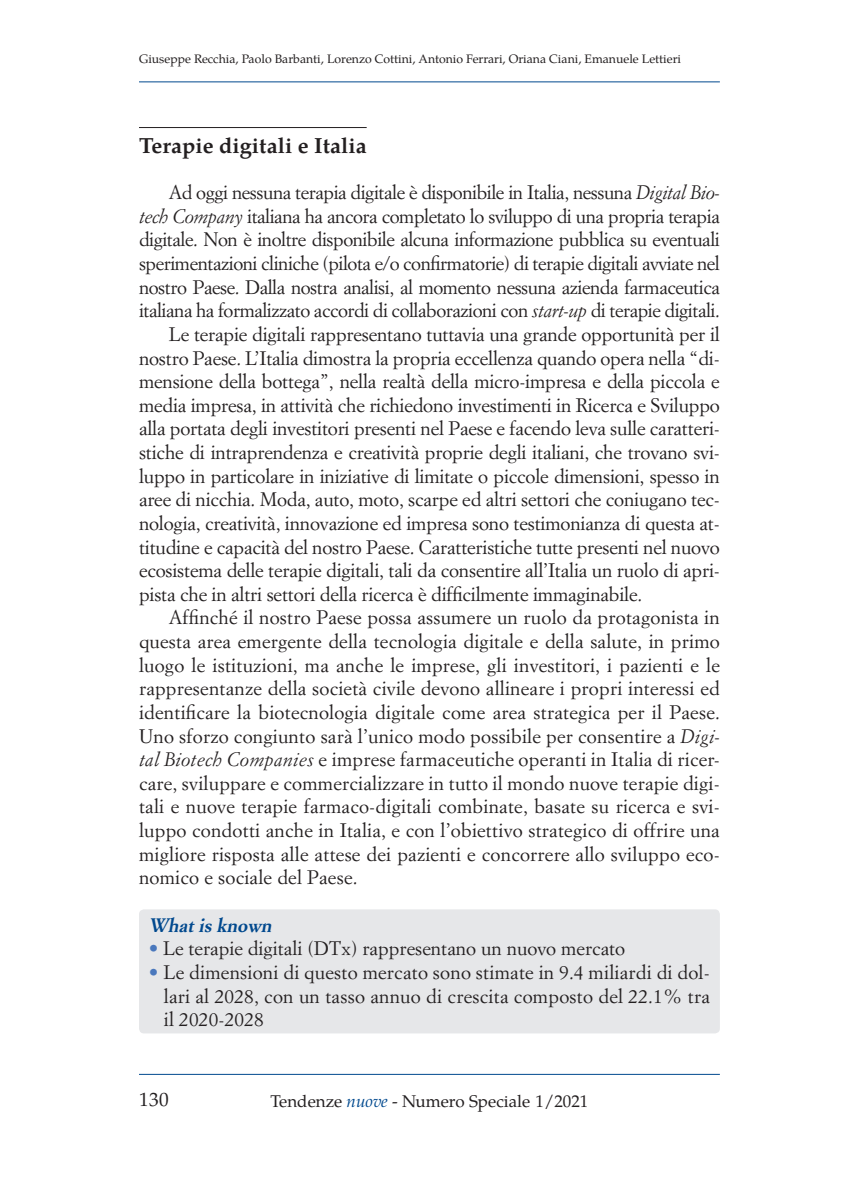
<style>
.page{position:relative;width:844px;height:1191px;background:#fff}
.page>*{position:absolute;margin:0;border:0;box-sizing:border-box;transform-origin:0 0}
.t1{font:700 21.88px "Te X Gyre Pagella";color:#231f20}
.t2{font:19.25px/23.6px "Simoncini Garamond Std";letter-spacing:-.01em;color:#231f20;text-align:justify}
.t3{font:19.25px "Simoncini Garamond Std";letter-spacing:.01em;color:#231f20}
.t4{font:italic 700 19.25px "Simoncini Garamond Std";color:#01498e}
.t5{font:19.25px "Te X Gyre Pagella";color:#231f20}
.t6{font:16.97px "Te X Gyre Pagella";color:#231f20}
.t7{font:12.25px "Te X Gyre Pagella";color:#231f20}
.s1{font-style:italic}
.s2{color:#4a78bd}
.s3{font-style:italic;color:#01498e}
</style>
<div class="page">
<hr style="left:139px;top:1074px;width:580px;height:1px;background:#01498e">
<hr style="left:139px;top:82px;width:580px;height:1px;background:#01498e">
<div style="left:139px;top:909px;width:580px;height:124px;background:#e6e7e9;border-radius:5px"></div>
<hr style="left:139px;top:127px;width:227px;height:1px;background:#231f20">
<p class="t7" style="left:139px;top:50px;width:543px">Giuseppe Recchia, Paolo Barbanti, Lorenzo Cottini, Antonio Ferrari, Oriana Ciani, Emanuele Lettieri</p>
<p class="t1" style="left:139px;top:129px;width:229px">Terapie digitali e Italia</p>
<p class="t2" style="left:169px;top:180px;width:552px">Ad oggi nessuna terapia digitale è disponibile in Italia, nessuna <span class="s1">Digital Bio-</span></p>
<p class="t2" style="left:139px;top:204px;width:582px"><span class="s1">tech Company</span> italiana ha ancora completato lo sviluppo di una propria terapia</p>
<p class="t2" style="left:139px;top:227px;width:582px">digitale. Non è inoltre disponibile alcuna informazione pubblica su eventuali</p>
<p class="t2" style="left:139px;top:251px;width:582px">sperimentazioni cliniche (pilota e/o confirmatorie) di terapie digitali avviate nel</p>
<p class="t2" style="left:139px;top:275px;width:582px">nostro Paese. Dalla nostra analisi, al momento nessuna azienda farmaceutica</p>
<p class="t2" style="left:139px;top:298px;width:582px">italiana ha formalizzato accordi di collaborazioni con <span class="s1">start-up</span> di terapie digitali.</p>
<p class="t2" style="left:169px;top:322px;width:552px">Le terapie digitali rappresentano tuttavia una grande opportunità per il</p>
<p class="t2" style="left:139px;top:345px;width:582px">nostro Paese. L’Italia dimostra la propria eccellenza quando opera nella “di-</p>
<p class="t2" style="left:139px;top:369px;width:582px">mensione della bottega”, nella realtà della micro-impresa e della piccola e</p>
<p class="t2" style="left:139px;top:393px;width:582px">media impresa, in attività che richiedono investimenti in Ricerca e Sviluppo</p>
<p class="t2" style="left:139px;top:416px;width:582px">alla portata degli investitori presenti nel Paese e facendo leva sulle caratteri-</p>
<p class="t2" style="left:139px;top:440px;width:582px">stiche di intraprendenza e creatività proprie degli italiani, che trovano svi-</p>
<p class="t2" style="left:139px;top:464px;width:582px">luppo in particolare in iniziative di limitate o piccole dimensioni, spesso in</p>
<p class="t2" style="left:139px;top:487px;width:582px">aree di nicchia. Moda, auto, moto, scarpe ed altri settori che coniugano tec-</p>
<p class="t2" style="left:139px;top:511px;width:582px">nologia, creatività, innovazione ed impresa sono testimonianza di questa at-</p>
<p class="t2" style="left:139px;top:534px;width:582px">titudine e capacità del nostro Paese. Caratteristiche tutte presenti nel nuovo</p>
<p class="t2" style="left:139px;top:558px;width:582px">ecosistema delle terapie digitali, tali da consentire all’Italia un ruolo di apri-</p>
<p class="t2" style="left:139px;top:582px;width:504px">pista che in altri settori della ricerca è difficilmente immaginabile.</p>
<p class="t3" style="left:169px;top:606px;width:552px">Affinché il nostro Paese possa assumere un ruolo da protagonista in</p>
<p class="t3" style="left:139px;top:629px;width:582px">questa area emergente della tecnologia digitale e della salute, in primo</p>
<p class="t3" style="left:139px;top:653px;width:582px">luogo le istituzioni, ma anche le imprese, gli investitori, i pazienti e le</p>
<p class="t3" style="left:139px;top:677px;width:582px">rappresentanze della società civile devono allineare i propri interessi ed</p>
<p class="t3" style="left:139px;top:700px;width:582px">identificare la biotecnologia digitale come area strategica per il Paese.</p>
<p class="t3" style="left:139px;top:724px;width:582px">Uno sforzo congiunto sarà l’unico modo possibile per consentire a <span class="s1">Digi-</span></p>
<p class="t3" style="left:139px;top:747px;width:582px"><span class="s1">tal Biotech Companies</span> e imprese farmaceutiche operanti in Italia di ricer-</p>
<p class="t3" style="left:139px;top:771px;width:582px">care, sviluppare e commercializzare in tutto il mondo nuove terapie digi-</p>
<p class="t3" style="left:139px;top:795px;width:582px">tali e nuove terapie farmaco-digitali combinate, basate su ricerca e svi-</p>
<p class="t3" style="left:139px;top:818px;width:582px">luppo condotti anche in Italia, e con l’obiettivo strategico di offrire una</p>
<p class="t3" style="left:139px;top:842px;width:582px">migliore risposta alle attese dei pazienti e concorrere allo sviluppo eco-</p>
<p class="t3" style="left:139px;top:865px;width:220px">nomico e sociale del Paese.</p>
<p class="t4" style="left:149px;top:913px;width:129px">Whatisknown</p>
<p class="t2" style="left:149px;top:936px;width:477px"><span class="s2">•</span> Le terapie digitali (DTx) rappresentano un nuovo mercato</p>
<p class="t2" style="left:164px;top:960px;width:547px;text-indent:-15px"><span class="s2">•</span> Le dimensioni di questo mercato sono stimate in 9.4 miliardi di dol&shy;lari al 2028, con un tasso annuo di crescita composto del 22.1% tra il 2020-2028</p>
<p class="t5" style="left:139px;top:1084px;width:31px">130</p>
<p class="t6" style="left:270px;top:1088px;width:319px">Tendenze <span class="s3">nuove</span> - Numero Speciale 1/2021</p>
</div>
